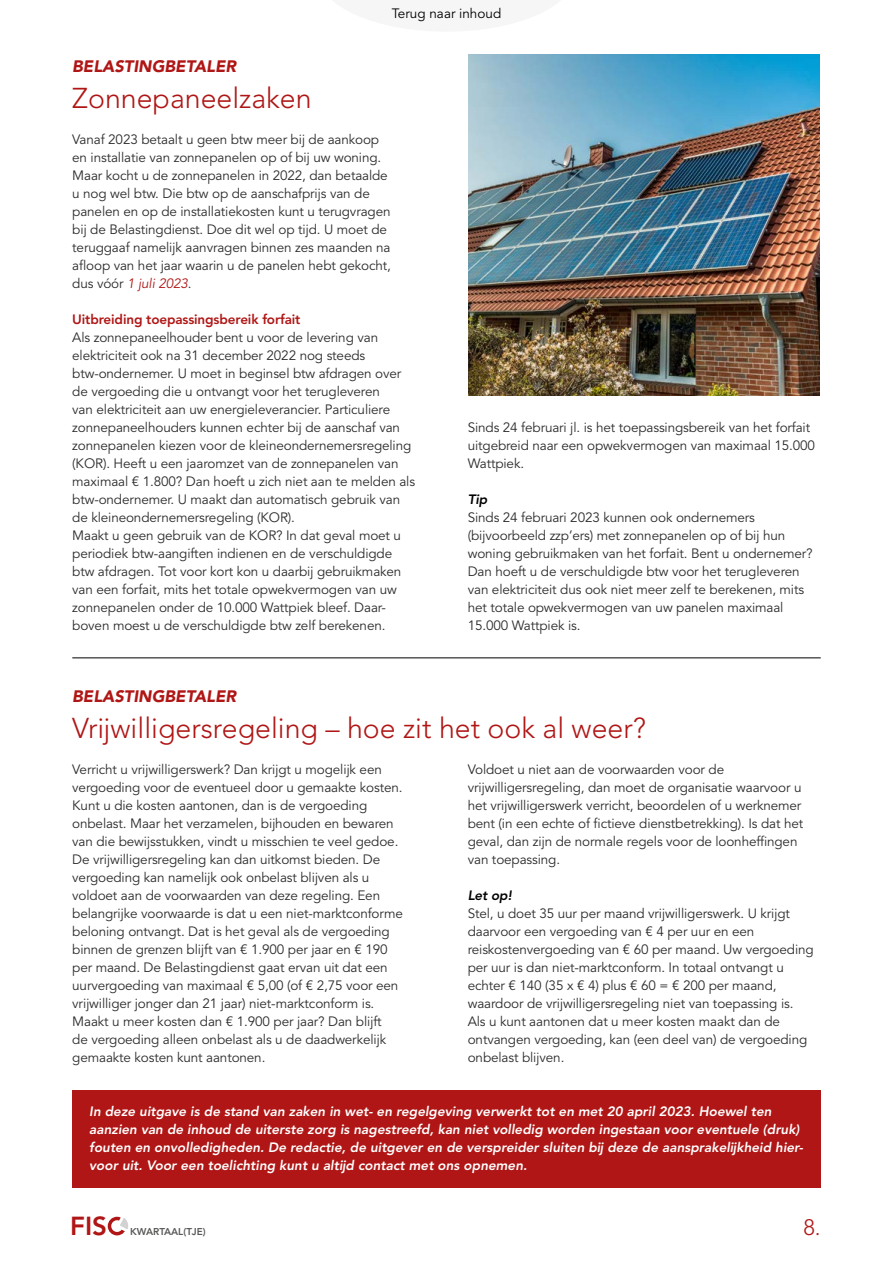
<style>
.page{position:relative;width:893px;height:1263px;background:#fff}
.page>*{position:absolute;margin:0;border:0;box-sizing:border-box;transform-origin:0 0}
.Kop{font:300 28.5px "Avenir LT Pro";color:#af1615}
.t1{font:800 25.95px "Avenir LT Pro";color:#af1615}
.t2{font:300 22.2px "Avenir LT Pro";color:#af1615}
.Kop-2{font:italic 900 16.5px "Avenir LT Pro";color:#af1615}
.Platte_tekst{font:13.5px/18px "Avenir LT Pro";letter-spacing:-.01em;color:#2c2c2c}
.Let_op___Tip{font:italic 800 13.5px/18px "Avenir LT Pro";color:#fff}
.Tussenkop{font:800 13.5px "Avenir LT Pro";letter-spacing:-.01em;color:#af1615}
.t3{font:13.5px "Avenir LT Pro";color:#000}
.Let_op___Tip-2{font:italic 800 13.5px "Avenir LT Pro";letter-spacing:-.01em;color:#000}
.t4{font:800 9.9px "Avenir LT Pro";color:#575756}
.s1{font-style:italic;color:#af1615}
</style>
<div class="page">
<div style="left:108px;top:1217px;width:18px;height:18px;border:3px solid #af1615;border-radius:50%"></div>
<svg style="left:114px;top:1216px;width:14px;height:19px"></svg>
<hr style="left:72px;top:658px;width:749px;height:1px;background:#000">
<div style="left:72px;top:1091px;width:749px;height:97px;background:#af1615"></div>
<img style="left:468px;top:55px;width:352px;height:340px">
<p class="t3" style="left:392px;top:5px;width:111px">Terug naar inhoud</p>
<p class="Kop-2" style="left:72px;top:56px;width:165px">BELASTINGBETALER</p>
<p class="Kop" style="left:72px;top:81px;width:241px">Zonnepaneelzaken</p>
<p class="Platte_tekst" style="left:72px;top:131px;width:320px">Vanaf 2023 betaalt u geen btw meer bij de aankoop en installatie van zonnepanelen op of bij uw woning.<br>Maar kocht u de zonnepanelen in 2022, dan betaalde u nog wel btw. Die btw op de aanschafprijs van de panelen en op de installatiekosten kunt u terugvragen bij de Belastingdienst. Doe dit wel op tijd. U moet de teruggaaf namelijk aanvragen binnen zes maanden na afloop van het jaar waarin u de panelen hebt gekocht, dus vóór <span class="s1">1 juli 2023</span>.</p>
<p class="Tussenkop" style="left:72px;top:311px;width:230px">Uitbreiding toepassingsbereik forfait</p>
<p class="Platte_tekst" style="left:72px;top:329px;width:344px">Als zonnepaneelhouder bent u voor de levering van elektriciteit ook na 31 december 2022 nog steeds btw-ondernemer. U moet in beginsel btw afdragen over de vergoeding die u ontvangt voor het terugleveren<br>van elektriciteit aan uw energieleverancier. Particuliere zonnepaneelhouders kunnen echter bij de aanschaf van zonnepanelen kiezen voor de kleineondernemersregeling (KOR). Heeft u een jaaromzet van de zonnepanelen van maximaal € 1.800? Dan hoeft u zich niet aan te melden als btw-ondernemer. U maakt dan automatisch gebruik van de kleineondernemersregeling (KOR).</p>
<p class="Platte_tekst" style="left:72px;top:527px;width:331px">Maakt u geen gebruik van de KOR? In dat geval moet u periodiek btw-aangiften indienen en de verschuldigde btw afdragen. Tot voor kort kon u daarbij gebruikmaken van een forfait, mits het totale opwekvermogen van uw zonnepanelen onder de 10.000 Wattpiek bleef. Daar&shy;boven moest u de verschuldigde btw zelf berekenen.</p>
<p class="Platte_tekst" style="left:468px;top:419px;width:349px">Sinds 24 februari jl. is het toepassingsbereik van het forfait uitgebreid naar een opwekvermogen van maximaal 15.000<br>Wattpiek.</p>
<p class="Let_op___Tip-2" style="left:468px;top:491px;width:21px">Tip</p>
<p class="Platte_tekst" style="left:468px;top:509px;width:346px">Sinds 24 februari 2023 kunnen ook ondernemers (bijvoorbeeld zzp’ers) met zonnepanelen op of bij hun woning gebruikmaken van het forfait. Bent u ondernemer?<br>Dan hoeft u de verschuldigde btw voor het terugleveren van elektriciteit dus ook niet meer zelf te berekenen, mits het totale opwekvermogen van uw panelen maximaal 15.000 Wattpiek is.</p>
<p class="Kop-2" style="left:72px;top:686px;width:165px">BELASTINGBETALER</p>
<p class="Kop" style="left:72px;top:711px;width:575px">Vrijwilligersregeling – hoe zit het ook al weer?</p>
<p class="Platte_tekst" style="left:72px;top:761px;width:332px">Verricht u vrijwilligerswerk? Dan krijgt u mogelijk een vergoeding voor de eventueel door u gemaakte kosten.<br>Kunt u die kosten aantonen, dan is de vergoeding onbelast. Maar het verzamelen, bijhouden en bewaren van die bewijsstukken, vindt u misschien te veel gedoe.<br>De vrijwilligersregeling kan dan uitkomst bieden. De vergoeding kan namelijk ook onbelast blijven als u voldoet aan de voorwaarden van deze regeling. Een belangrijke voorwaarde is dat u een niet-marktconforme beloning ontvangt. Dat is het geval als de vergoeding binnen de grenzen blijft van € 1.900 per jaar en € 190 per maand. De Belastingdienst gaat ervan uit dat een uurvergoeding van maximaal € 5,00 (of € 2,75 voor een vrijwilliger jonger dan 21 jaar) niet-marktconform is.<br>Maakt u meer kosten dan € 1.900 per jaar? Dan blijft<br>de vergoeding alleen onbelast als u de daadwerkelijk gemaakte kosten kunt aantonen.</p>
<p class="Platte_tekst" style="left:468px;top:761px;width:337px">Voldoet u niet aan de voorwaarden voor de vrijwilligersregeling, dan moet de organisatie waarvoor u het vrijwilligerswerk verricht, beoordelen of u werknemer bent (in een echte of fictieve dienstbetrekking). Is dat het geval, dan zijn de normale regels voor de loonheffingen van toepassing.</p>
<p class="Let_op___Tip-2" style="left:468px;top:887px;width:45px">Let op!</p>
<p class="Platte_tekst" style="left:468px;top:905px;width:347px">Stel, u doet 35 uur per maand vrijwilligerswerk. U krijgt daarvoor een vergoeding van € 4 per uur en een reiskostenvergoeding van € 60 per maand. Uw vergoeding per uur is dan niet-marktconform. In totaal ontvangt u echter € 140 (35 x € 4) plus € 60 = € 200 per maand, waardoor de vrijwilligersregeling niet van toepassing is.<br>Als u kunt aantonen dat u meer kosten maakt dan de ontvangen vergoeding, kan (een deel van) de vergoeding onbelast blijven.</p>
<p class="Let_op___Tip" style="left:89px;top:1103px;width:715px">In deze uitgave is de stand van zaken in wet- en regelgeving verwerkt tot en met 20 april 2023. Hoewel ten aanzien van de inhoud de uiterste zorg is nagestreefd, kan niet volledig worden ingestaan voor eventuele (druk) fouten en onvolledigheden. De redactie, de uitgever en de verspreider sluiten bij deze de aansprakelijkheid hier&shy;voor uit. Voor een toelichting kunt u altijd contact met ons opnemen.</p>
<h2 class="t1" style="left:70px;top:1210px;width:38px">FIS</h2>
<p class="t4" style="left:130px;top:1226px;width:77px">KWARTAAL(TJE)</p>
<h3 class="t2" style="left:803px;top:1214px;width:19px">8.</h3>
</div>
